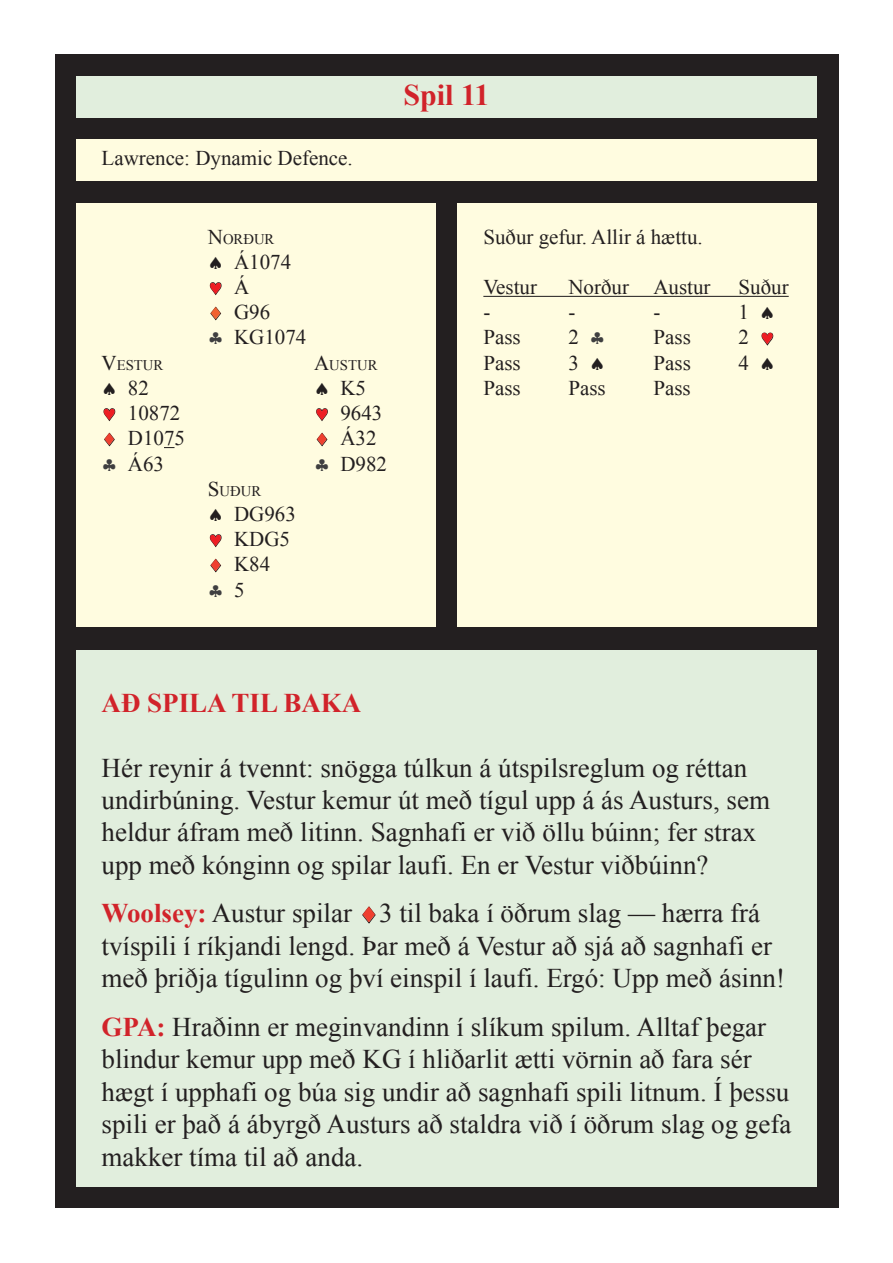
<style>
.page{position:relative;width:893px;height:1263px;background:#fff}
.page>*{position:absolute;margin:0;border:0;box-sizing:border-box;transform-origin:0 0}
.t1{font:700 30px "Times New Roman";color:#d1232a}
.t2{font:27px/32.4px "Times New Roman";color:#231f20}
.t3{font:700 27px "Times New Roman";color:#d1232a}
.t4{font:21px/25.2px "Times New Roman";color:#231f20}
.t5{font:14.7px "Times New Roman";color:#231f20}
.s1{font-size:21px}
.s2{color:#ee1d23}
.s3{color:#f16130}
.s4{color:#3f3f40}
.s5{color:#ef3f2f}
.s6{font-weight:700;color:#d1232a}
</style>
<div class="page">
<div style="left:55px;top:55px;width:783px;height:1153px;background:#231f20"></div>
<div style="left:76px;top:204px;width:359px;height:423px;background:#fffce0"></div>
<svg style="left:209px;top:282px;width:13px;height:14px"></svg>
<svg style="left:210px;top:306px;width:11px;height:15px"></svg>
<svg style="left:103px;top:408px;width:13px;height:14px"></svg>
<svg style="left:316px;top:408px;width:12px;height:13px"></svg>
<svg style="left:104px;top:432px;width:11px;height:15px"></svg>
<svg style="left:316px;top:432px;width:12px;height:15px"></svg>
<svg style="left:209px;top:534px;width:13px;height:14px"></svg>
<svg style="left:210px;top:558px;width:11px;height:15px"></svg>
<div style="left:458px;top:204px;width:359px;height:423px;background:#fffce0"></div>
<hr style="left:483px;top:296px;width:306px;height:1px;background:#231f20">
<svg style="left:761px;top:332px;width:13px;height:14px"></svg>
<div style="left:76px;top:76px;width:741px;height:41px;background:#e1eedd"></div>
<div style="left:76px;top:140px;width:741px;height:41px;background:#fffce0"></div>
<div style="left:76px;top:650px;width:741px;height:537px;background:#e1eedd"></div>
<svg style="left:362px;top:906px;width:14px;height:18px"></svg>
<p class="t4" style="left:102px;top:145px;width:253px">Lawrence: Dynamic Defence.</p>
<p class="t1" style="left:404px;top:74px;width:87px">Spil 11</p>
<p class="t5" style="left:208px;top:229px;width:68px"><span class="s1">N</span>ORÐUR</p>
<p class="t4" style="left:208px;top:249px;width:100px">♠ Á1074 <span class="s2">♥</span> Á<br><span class="s3">♦</span> G96<br><span class="s4">♣</span> KG1074</p>
<p class="t5" style="left:102px;top:355px;width:63px"><span class="s1">V</span>ESTUR</p>
<p class="t5" style="left:314px;top:355px;width:65px"><span class="s1">A</span>USTUR</p>
<p class="t4" style="left:102px;top:375px;width:49px">♠ 82</p>
<p class="t4" style="left:314px;top:375px;width:53px">♠ K5</p>
<p class="t4" style="left:102px;top:400px;width:80px"><span class="s2">♥</span> 10872</p>
<p class="t4" style="left:314px;top:400px;width:70px"><span class="s2">♥</span> 9643</p>
<p class="t4" style="left:102px;top:425px;width:85px"><span class="s5">♦</span> D1075</p>
<p class="t4" style="left:314px;top:425px;width:64px"><span class="s5">♦</span> Á32</p>
<p class="t4" style="left:102px;top:450px;width:64px"><span class="s4">♣</span> Á63</p>
<p class="t4" style="left:314px;top:450px;width:74px"><span class="s4">♣</span> D982</p>
<p class="t5" style="left:208px;top:481px;width:55px"><span class="s1">S</span>UÐUR</p>
<p class="t4" style="left:208px;top:501px;width:90px">♠ DG963 <span class="s2">♥</span> KDG5 <span class="s5">♦</span> K84<br><span class="s4">♣</span> 5</p>
<p class="t4" style="left:483px;top:224px;width:221px">Suður gefur. Allir á hættu.</p>
<p class="t4" style="left:483px;top:274px;width:55px">Vestur</p>
<p class="t4" style="left:568px;top:274px;width:144px">Norður Austur</p>
<p class="t4" style="left:738px;top:274px;width:52px">Suður</p>
<p class="t4" style="left:483px;top:299px;width:8px">-</p>
<p class="t4" style="left:568px;top:299px;width:8px">-</p>
<p class="t4" style="left:653px;top:299px;width:8px">-</p>
<p class="t4" style="left:738px;top:299px;width:38px">1 ♠</p>
<p class="t4" style="left:483px;top:324px;width:39px">Pass</p>
<p class="t4" style="left:568px;top:324px;width:38px">2 <span class="s4">♣</span></p>
<p class="t4" style="left:653px;top:324px;width:39px">Pass</p>
<p class="t4" style="left:738px;top:324px;width:38px">2 <span class="s2">♥</span></p>
<p class="t4" style="left:483px;top:350px;width:39px">Pass</p>
<p class="t4" style="left:568px;top:350px;width:38px">3 ♠</p>
<p class="t4" style="left:653px;top:350px;width:39px">Pass</p>
<p class="t4" style="left:738px;top:350px;width:38px">4 ♠</p>
<p class="t4" style="left:483px;top:375px;width:39px">Pass</p>
<p class="t4" style="left:568px;top:375px;width:39px">Pass</p>
<p class="t4" style="left:653px;top:375px;width:39px">Pass</p>
<p class="t3" style="left:102px;top:684px;width:261px">AÐ SPILA TIL BAKA</p>
<p class="t2" style="left:102px;top:751px;width:670px">Hér reynir á tvennt: snögga túlkun á útspilsreglum og réttan undirbúning. Vestur kemur út með tígul upp á ás Austurs, sem heldur áfram með litinn. Sagnhafi er við öllu búinn; fer strax upp með kónginn og spilar laufi. En er Vestur viðbúinn?</p>
<p class="t2" style="left:102px;top:897px;width:685px"><span class="s6">Woolsey:</span> Austur spilar <span class="s5">♦</span>3 til baka í öðrum slag — hærra frá tvíspili í ríkjandi lengd. Þar með á Vestur að sjá að sagnhafi er með þriðja tígulinn og því einspil í laufi. Ergó: Upp með ásinn!</p>
<p class="t2" style="left:102px;top:1010px;width:691px"><span class="s6">GPA:</span> Hraðinn er meginvandinn í slíkum spilum. Alltaf þegar blindur kemur upp með KG í hliðarlit ætti vörnin að fara sér hægt í upphafi og búa sig undir að sagnhafi spili litnum. Í þessu spili er það á ábyrgð Austurs að staldra við í öðrum slag og gefa makker tíma til að anda.</p>
</div>
